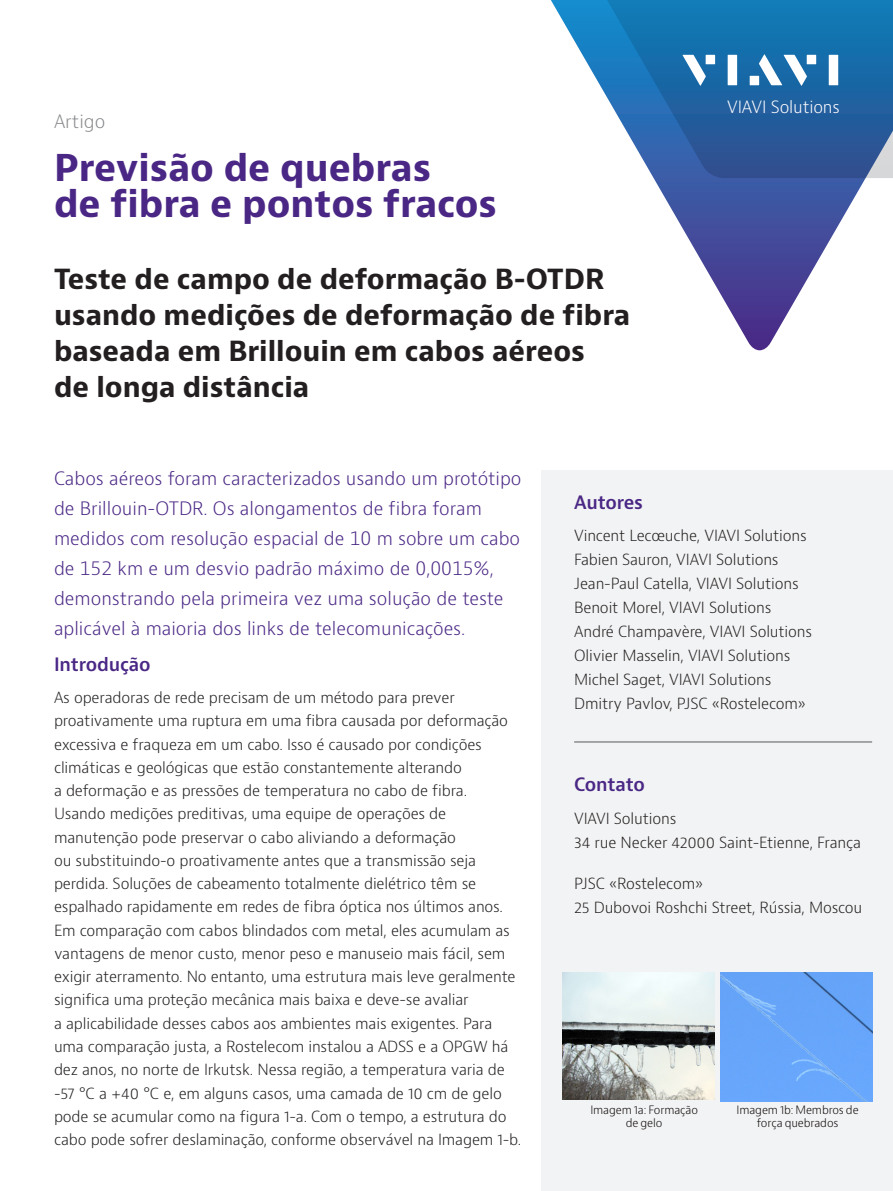
<style>
.page{position:relative;width:893px;height:1191px;background:#fff}
.page>*{position:absolute;margin:0;border:0;box-sizing:border-box;transform-origin:0 0}
.H1_Title_24{font:700 36px/36px "Bernino Sans";color:#4a2785}
.H2_Product_18_24{font:700 27px/36px "Bernino Sans";color:#231f20}
.P_Intro_12_20{font:300 18px/30px "Bernino Sans";color:#4a2785}
.H2_Bullet_Heading_Purple_12_16{font:600 18px "Bernino Sans";letter-spacing:-.01em;color:#4a2785}
.H2_Heading_Purple_12_16{font:600 18px "Bernino Sans";letter-spacing:-.01em;color:#4a2785}
.P_DocType{font:300 18px "Bernino Sans";color:#87898c}
.t1{font:300 16.5px "Bernino Sans";letter-spacing:-.01em;color:#fff}
.P_10_16{font:300 15px/23.2px "Bernino Sans";letter-spacing:-.01em;color:#231f20}
.t2{font:300 11.25px/13.5px "Bernino Sans";letter-spacing:-.01em;color:#110a0c;text-align:center}
</style>
<div class="page">
<svg style="left:653px;top:178px;width:213px;height:172px"></svg>
<svg style="left:551px;top:0;width:342px;height:178px"></svg>
<svg style="left:682px;top:55px;width:24px;height:31px"></svg>
<div style="left:706px;top:55px;width:9px;height:9px;background:#fff"></div>
<div style="left:728px;top:55px;width:9px;height:30px;background:#fff"></div>
<div style="left:807px;top:55px;width:9px;height:9px;background:#fff"></div>
<div style="left:829px;top:55px;width:9px;height:30px;background:#fff"></div>
<svg style="left:759px;top:54px;width:48px;height:32px"></svg>
<div style="left:750px;top:76px;width:9px;height:9px;background:#fff"></div>
<div style="left:541px;top:470px;width:352px;height:721px;background:#f2f3f4"></div>
<hr style="left:574px;top:741px;width:298px;height:1px;background:#57585a">
<img style="left:563px;top:972px;width:151px;height:127px">
<div style="left:721px;top:972px;width:151px;height:129px;background:#67a5fa"></div>
<p class="P_DocType" style="left:54px;top:110px;width:53px">Artigo</p>
<p class="H1_Title_24" style="left:54px;top:151px;width:444px">Previsão de quebras<br>de fibra e pontos fracos</p>
<p class="H2_Product_18_24" style="left:54px;top:262px;width:578px">Teste de campo de deformação B-OTDR usando medições de deformação de fibra baseada em Brillouin em cabos aéreos<br>de longa distância</p>
<p class="t1" style="left:727px;top:96px;width:114px">VIAVI Solutions</p>
<p class="P_Intro_12_20" style="left:54px;top:463px;width:469px">Cabos aéreos foram caracterizados usando um protótipo de Brillouin-OTDR. Os alongamentos de fibra foram medidos com resolução espacial de 10 m sobre um cabo de 152 km e um desvio padrão máximo de 0,0015%, demonstrando pela primeira vez uma solução de teste aplicável à maioria dos links de telecomunicações.</p>
<p class="H2_Heading_Purple_12_16" style="left:54px;top:653px;width:98px">Introdução</p>
<p class="P_10_16" style="left:54px;top:686px;width:469px">As operadoras de rede precisam de um método para prever proativamente uma ruptura em uma fibra causada por deformação excessiva e fraqueza em um cabo. Isso é causado por condições climáticas e geológicas que estão constantemente alterando<br>a deformação e as pressões de temperatura no cabo de fibra.<br>Usando medições preditivas, uma equipe de operações de manutenção pode preservar o cabo aliviando a deformação<br>ou substituindo-o proativamente antes que a transmissão seja perdida. Soluções de cabeamento totalmente dielétrico têm se espalhado rapidamente em redes de fibra óptica nos últimos anos.<br>Em comparação com cabos blindados com metal, eles acumulam as vantagens de menor custo, menor peso e manuseio mais fácil, sem exigir aterramento. No entanto, uma estrutura mais leve geralmente significa uma proteção mecânica mais baixa e deve-se avaliar<br>a aplicabilidade desses cabos aos ambientes mais exigentes. Para uma comparação justa, a Rostelecom instalou a ADSS e a OPGW há dez anos, no norte de Irkutsk. Nessa região, a temperatura varia de -57 °C a +40 °C e, em alguns casos, uma camada de 10 cm de gelo pode se acumular como na figura 1-a. Com o tempo, a estrutura do cabo pode sofrer deslaminação, conforme observável na Imagem 1-b.</p>
<p class="H2_Bullet_Heading_Purple_12_16" style="left:574px;top:490px;width:70px">Autores</p>
<p class="P_10_16" style="left:574px;top:524px;width:234px">Vincent Lecœuche, VIAVI Solutions</p>
<p class="P_10_16" style="left:574px;top:548px;width:206px">Fabien Sauron, VIAVI Solutions</p>
<p class="P_10_16" style="left:574px;top:572px;width:226px">Jean-Paul Catella, VIAVI Solutions</p>
<p class="P_10_16" style="left:574px;top:596px;width:199px">Benoit Morel, VIAVI Solutions</p>
<p class="P_10_16" style="left:574px;top:620px;width:240px">André Champavère, VIAVI Solutions</p>
<p class="P_10_16" style="left:574px;top:644px;width:218px">Olivier Masselin, VIAVI Solutions</p>
<p class="P_10_16" style="left:574px;top:668px;width:199px">Michel Saget, VIAVI Solutions</p>
<p class="P_10_16" style="left:574px;top:692px;width:233px">Dmitry Pavlov, PJSC «Rostelecom»</p>
<p class="H2_Bullet_Heading_Purple_12_16" style="left:574px;top:773px;width:72px">Contato</p>
<p class="P_10_16" style="left:574px;top:807px;width:104px">VIAVI Solutions</p>
<p class="P_10_16" style="left:574px;top:831px;width:288px">34 rue Necker 42000 Saint-Etienne, França</p>
<p class="P_10_16" style="left:574px;top:872px;width:130px">PJSC «Rostelecom»</p>
<p class="P_10_16" style="left:574px;top:896px;width:290px">25 Dubovoi Roshchi Street, Rússia, Moscou</p>
<p class="t2" style="left:590px;top:1103px;width:109px">Imagem 1a: Formação de gelo</p>
<p class="t2" style="left:737px;top:1103px;width:124px">Imagem 1b: Membros de força quebrados</p>
</div>
